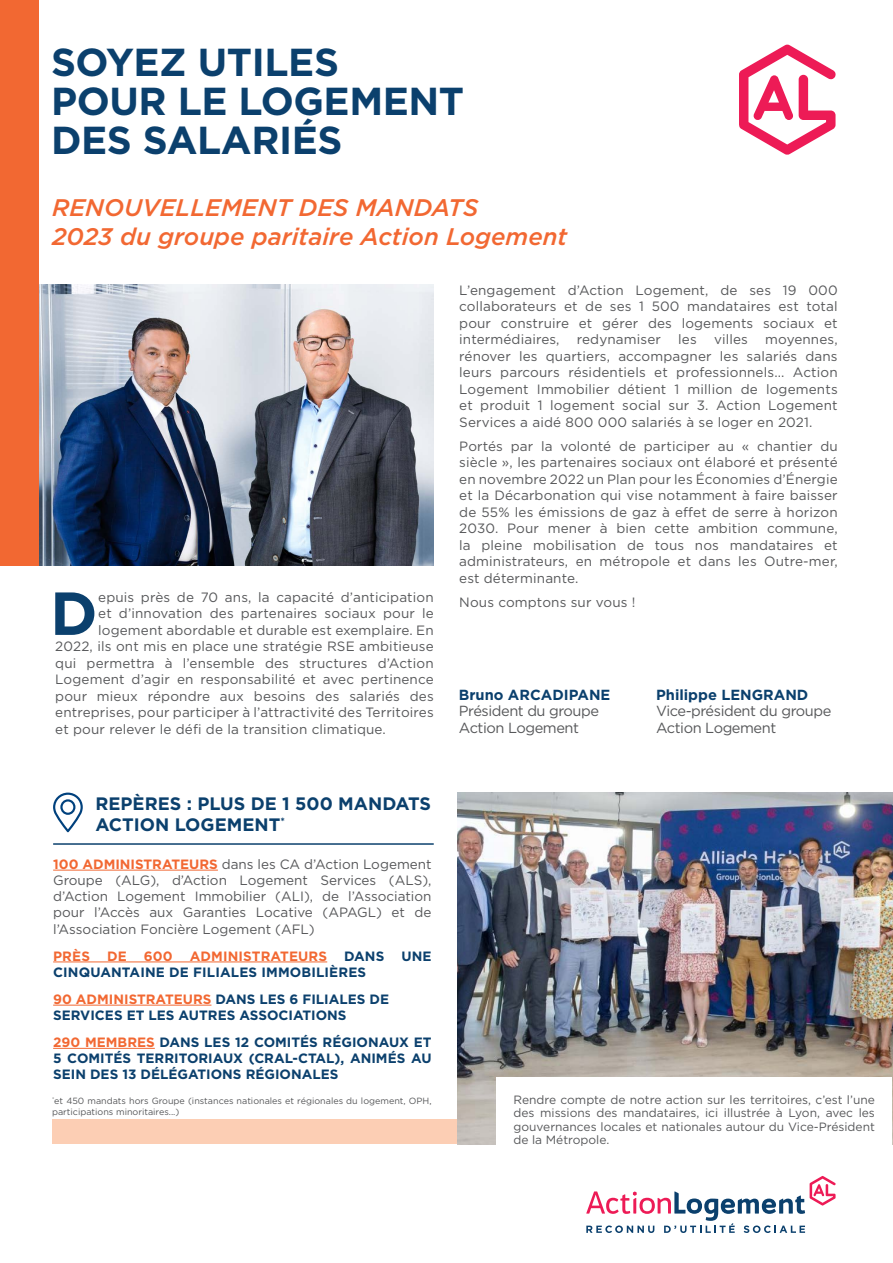
<style>
.page{position:relative;width:893px;height:1263px;background:#fff}
.page>*{position:absolute;margin:0;border:0;box-sizing:border-box;transform-origin:0 0}
.t1{font:700 60.6px "Gotham";color:#0b406d}
.t2{font:700 39px "Gotham";letter-spacing:-.01em;color:#0b406d}
.t3{font:italic 500 24px "Gotham";color:#f26832}
.t4{font:700 18px "Gotham";color:#0b406d}
.t5{font:14.7px/16.5px "Gotham";letter-spacing:-.03em;color:#57585a}
.t6{font:700 14.7px "Gotham";color:#0b406d}
.t7{font:13.5px/16.5px "Gotham";letter-spacing:.01em;color:#57585a;text-align:justify}
.t8{font:700 13.5px/16.2px "Gotham";color:#0b406d}
.t9{font:700 13.5px "Gotham";letter-spacing:.01em;color:#f26832}
.t10{font:12px/13.5px "Gotham";color:#57585a;text-align:justify}
.t11{font:9px/10.8px "Gotham";color:#57585a}
.s1{font-weight:700;color:#f26832}
.s2{color:#f26832}
</style>
<div class="page">
<img style="left:38px;top:284px;width:396px;height:282px">
<div style="left:0;top:0;width:38px;height:566px;background:#f26832"></div>
<div style="left:52px;top:1119px;width:444px;height:25px;background:#fcceb4"></div>
<svg style="left:53px;top:792px;width:30px;height:40px"></svg>
<hr style="left:53px;top:870px;width:165px;height:1px;background:#f26832">
<hr style="left:53px;top:961px;width:274px;height:1px;background:#f26832">
<hr style="left:53px;top:1005px;width:158px;height:1px;background:#f26832">
<hr style="left:53px;top:1048px;width:102px;height:1px;background:#f26832">
<hr style="left:53px;top:843px;width:381px;height:2px;background:#0b406d">
<img style="left:458px;top:792px;width:435px;height:352px">
<svg style="left:586px;top:1176px;width:250px;height:57px"></svg>
<svg style="left:739px;top:45px;width:97px;height:110px"></svg>
<div style="left:496px;top:1077px;width:396px;height:92px;background:#fff"></div>
<p class="t2" style="left:51px;top:36px;width:289px">SOYEZ UTILES</p>
<p class="t2" style="left:51px;top:75px;width:415px">POUR LE LOGEMENT</p>
<p class="t2" style="left:51px;top:114px;width:293px">DES SALARIÉS</p>
<p class="t3" style="left:52px;top:194px;width:428px">RENOUVELLEMENT DES MANDATS</p>
<p class="t3" style="left:52px;top:223px;width:517px">2023 du groupe paritaire Action Logement</p>
<p class="t1" style="left:50px;top:573px;width:49px">D</p>
<p class="t7" style="left:98px;top:589px;width:337px">epuis près de 70 ans, la capacité d’anticipation</p>
<p class="t7" style="left:98px;top:605px;width:337px">et d’innovation des partenaires sociaux pour le</p>
<p class="t7" style="left:98px;top:622px;width:337px">logement abordable et durable est exemplaire. En</p>
<p class="t7" style="left:55px;top:638px;width:380px">2022, ils ont mis en place une stratégie RSE ambitieuse</p>
<p class="t7" style="left:55px;top:655px;width:380px">qui permettra à l’ensemble des structures d’Action</p>
<p class="t7" style="left:55px;top:671px;width:380px">Logement d’agir en responsabilité et avec pertinence</p>
<p class="t7" style="left:55px;top:688px;width:380px">pour mieux répondre aux besoins des salariés des</p>
<p class="t7" style="left:55px;top:704px;width:380px">entreprises, pour participer à l’attractivité des Territoires</p>
<p class="t7" style="left:55px;top:721px;width:332px">et pour relever le défi de la transition climatique.</p>
<p class="t4" style="left:96px;top:791px;width:337px">REPÈRES : PLUS DE 1 500 MANDATS</p>
<p class="t4" style="left:96px;top:813px;width:191px">ACTION LOGEMENT<sup>*</sup></p>
<p class="t7" style="left:53px;top:855px;width:380px"><span class="s1">100 ADMINISTRATEURS</span> dans les CA d’Action Logement Groupe (ALG), d’Action Logement Services (ALS), d’Action Logement Immobilier (ALI), de l’Association pour l’Accès aux Garanties Locative (APAGL) et de l’Association Foncière Logement (AFL)</p>
<p class="t9" style="left:53px;top:947px;width:38px">PRÈS</p>
<p class="t9" style="left:107px;top:947px;width:21px">DE</p>
<p class="t9" style="left:144px;top:947px;width:30px">600</p>
<p class="t9" style="left:190px;top:947px;width:139px">ADMINISTRATEURS</p>
<p class="t8" style="left:344px;top:947px;width:42px">DANS</p>
<p class="t8" style="left:401px;top:947px;width:32px">UNE</p>
<p class="t8" style="left:53px;top:964px;width:314px">CINQUANTAINE DE FILIALES IMMOBILIÈRES</p>
<p class="t8" style="left:53px;top:991px;width:337px"><span class="s2">90 ADMINISTRATEURS</span> DANS LES 6 FILIALES DE<br>SERVICES ET LES AUTRES ASSOCIATIONS</p>
<p class="t8" style="left:53px;top:1034px;width:380px;text-align:justify"><span class="s2">290 MEMBRES</span> DANS LES 12 COMITÉS RÉGIONAUX ET 5 COMITÉS TERRITORIAUX (CRAL-CTAL), ANIMÉS AU SEIN DES 13 DÉLÉGATIONS RÉGIONALES</p>
<p class="t11" style="left:52px;top:1095px;width:381px"><sup>*</sup>et 450 mandats hors Groupe (instances nationales et régionales du logement, OPH, participations minoritaires...)</p>
<p class="t7" style="left:459px;top:281px;width:380px">L’engagement d’Action Logement, de ses 19 000 collaborateurs et de ses 1 500 mandataires est total pour construire et gérer des logements sociaux et intermédiaires,</p>
<p class="t7" style="left:577px;top:331px;width:86px">redynamiser</p>
<p class="t7" style="left:678px;top:331px;width:20px">les</p>
<p class="t7" style="left:714px;top:331px;width:35px">villes</p>
<p class="t7" style="left:459px;top:331px;width:380px;text-indent:306px">moyennes, rénover les quartiers, accompagner les salariés dans leurs parcours résidentiels et professionnels... Action Logement Immobilier détient 1 million de logements et produit 1 logement social sur 3. Action Logement Services a aidé 800 000 salariés à se loger en 2021.</p>
<p class="t7" style="left:459px;top:437px;width:380px">Portés par la volonté de participer au « chantier du siècle », les partenaires sociaux ont élaboré et présenté en novembre 2022 un Plan pour les Économies d’Énergie et la Décarbonation qui vise notamment à faire baisser de 55% les émissions de gaz à effet de serre à horizon 2030. Pour mener à bien cette ambition commune, la pleine mobilisation de tous nos mandataires et administrateurs, en métropole et dans les Outre-mer, est déterminante.</p>
<p class="t7" style="left:459px;top:593px;width:178px">Nous comptons sur vous !</p>
<p class="t6" style="left:459px;top:685px;width:153px">Bruno ARCADIPANE</p>
<p class="t5" style="left:459px;top:703px;width:142px">Président du groupe</p>
<p class="t5" style="left:459px;top:719px;width:122px">Action Logement</p>
<p class="t6" style="left:656px;top:685px;width:154px">Philippe LENGRAND</p>
<p class="t5" style="left:656px;top:703px;width:177px">Vice-président du groupe<br>Action Logement</p>
<p class="t10" style="left:513px;top:1092px;width:363px">Rendre compte de notre action sur les territoires, c’est l’une des missions des mandataires, ici illustrée à Lyon, avec les gouvernances locales et nationales autour du Vice-Président de la Métropole.</p>
</div>
